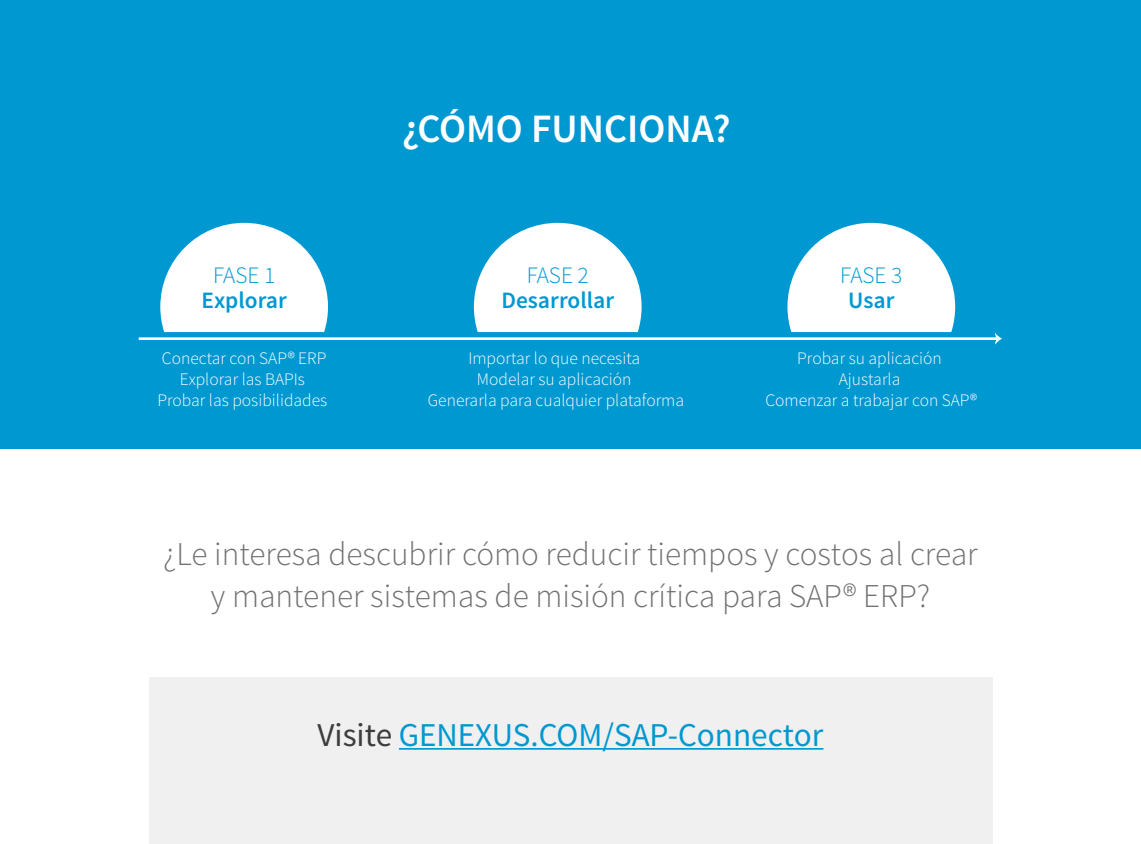
<style>
.page{position:relative;width:1141px;height:844px;background:#fff}
.page>*{position:absolute;margin:0;border:0;box-sizing:border-box;transform-origin:0 0}
.t1{font:600 40.25px "Source Sans Pro";color:#fff}
.t2{font:300 33.25px/42px "Source Sans Pro";color:#707172;text-align:center}
.t3{font:33.25px "Source Sans Pro";color:#0098d1}
.t4{font:600 23.45px "Source Sans Pro";color:#0098d1}
.t5{font:300 23.45px "Source Sans Pro";color:#0098d1}
.t6{font:300 17.5px/21px "Source Sans Pro";color:#fff;text-align:center}
.s1{color:#3d3d3f}
</style>
<div class="page">
<div style="left:149px;top:677px;width:843px;height:166px;background:#f0f0f1"></div>
<div style="left:0;top:0;width:1141px;height:448px;background:#0098d1"></div>
<svg style="left:160px;top:223px;width:168px;height:109px"></svg>
<hr style="left:399px;top:747px;width:424px;height:2px;background:#0098d1">
<hr style="left:139px;top:337px;width:859px;height:3px;background:#fff">
<svg style="left:995px;top:333px;width:7px;height:11px"></svg>
<svg style="left:474px;top:223px;width:168px;height:109px"></svg>
<svg style="left:787px;top:223px;width:168px;height:109px"></svg>
<h3 class="t5" style="left:213px;top:260px;width:64px">FASE 1</h3>
<h3 class="t4" style="left:201px;top:285px;width:87px">Explorar</h3>
<h1 class="t1" style="left:402px;top:103px;width:330px">¿CÓMO FUNCIONA?</h1>
<h3 class="t5" style="left:527px;top:260px;width:64px">FASE 2</h3>
<h3 class="t4" style="left:501px;top:285px;width:114px">Desarrollar</h3>
<h3 class="t5" style="left:840px;top:260px;width:64px">FASE 3</h3>
<h3 class="t4" style="left:848px;top:285px;width:48px">Usar</h3>
<p class="t6" style="left:158px;top:347px;width:171px">Conectar con SAP® ERP<br>Explorar las BAPIs<br>Probar las posibilidades</p>
<p class="t6" style="left:428px;top:347px;width:258px">Importar lo que necesita<br>Modelar su aplicación<br>Generarla para cualquier plataforma</p>
<p class="t6" style="left:765px;top:347px;width:213px">Probar su aplicación<br>Ajustarla<br>Comenzar a trabajar con SAP®</p>
<h2 class="t2" style="left:163px;top:532px;width:816px">¿Le interesa descubrir cómo reducir tiempos y costos al crear y mantener sistemas de misión crítica para SAP® ERP?</h2>
<h2 class="t3" style="left:318px;top:713px;width:507px"><span class="s1">Visite</span> GENEXUS.COM/SAP-Connector</h2>
</div>
